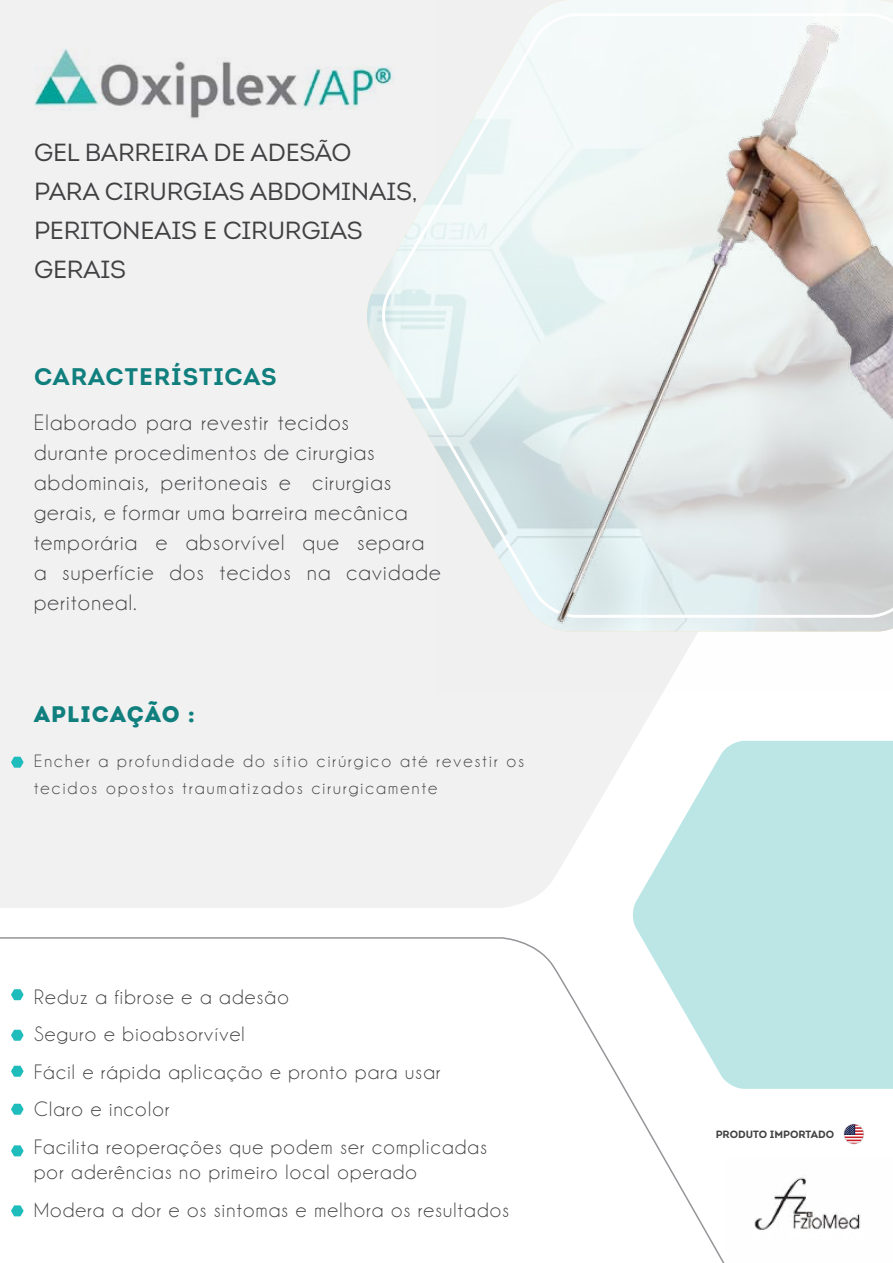
<style>
.page{position:relative;width:893px;height:1263px;background:#fff}
.page>*{position:absolute;margin:0;border:0;box-sizing:border-box;transform-origin:0 0}
.t1{font:24.75px/39px "Intro Book Alt";letter-spacing:-.01em;color:#414042}
.t2{font:24px "Intro Bold Alt";letter-spacing:.04em;color:#107f7d}
.t3{font:22.5px/30px "Champagne&Limousines";letter-spacing:.06em;color:#414042}
.t4{font:22.5px "Intro Black Caps";letter-spacing:.05em;color:#107f7d}
.t5{font:21px/37.5px "Champagne&Limousines";letter-spacing:.06em;color:#414042}
.t6{font:18px/27px "Champagne&Limousines";letter-spacing:.12em;color:#414042}
.t7{font:10.5px "Intro Bold Alt";color:#414042}
</style>
<div class="page">
<img style="left:754px;top:1177px;width:107px;height:53px">
<div style="left:0;top:0;width:893px;height:908px;background:#f1f1f2"></div>
<svg style="left:0;top:937px;width:725px;height:326px"></svg>
<div style="left:365px;top:0;width:71px;height:631px;background:#f1f1f2"></div>
<svg style="left:632px;top:741px;width:261px;height:348px;fill:#bce6e6"></svg>
<svg style="left:378px;top:12px;width:58px;height:607px"></svg>
<svg style="left:11px;top:989px;width:13px;height:11px"></svg>
<svg style="left:11px;top:757px;width:13px;height:11px"></svg>
<svg style="left:11px;top:1030px;width:13px;height:11px"></svg>
<svg style="left:11px;top:1066px;width:13px;height:11px"></svg>
<svg style="left:11px;top:1104px;width:13px;height:11px"></svg>
<svg style="left:11px;top:1145px;width:13px;height:11px"></svg>
<svg style="left:11px;top:1205px;width:13px;height:11px"></svg>
<svg style="left:844px;top:1124px;width:19px;height:20px"></svg>
<img style="left:436px;top:0;width:457px;height:693px">
<img style="left:0;top:33px;width:412px;height:91px">
<p class="t1" style="left:34px;top:133px;width:385px">GEL BARREIRA DE ADESÃO<br>PARA CIRURGIAS ABDOMINAIS,<br>PERITONEAIS E CIRURGIAS<br>GERAIS</p>
<p class="t2" style="left:34px;top:361px;width:244px">CARACTERÍSTICAS</p>
<p class="t3" style="left:34px;top:407px;width:408px">Elaborado para revestir tecidos<br>durante procedimentos de cirurgias abdominais, peritoneais e cirurgias gerais, e formar uma barreira mecânica temporária e absorvível que separa a superfície dos tecidos na cavidade peritoneal.</p>
<p class="t4" style="left:34px;top:699px;width:162px">APLICAÇÃO :</p>
<p class="t6" style="left:34px;top:747px;width:491px">Encher a profundidade do sítio cirúrgico até revestir os tecidos opostos traumatizados cirurgicamente</p>
<p class="t5" style="left:34px;top:978px;width:454px">Reduz a fibrose e a adesão<br>Seguro e bioabsorvível<br>Fácil e rápida aplicação e pronto para usar<br>Claro e incolor<br>Facilita reoperações que podem ser complicadas</p>
<p class="t5" style="left:34px;top:1153px;width:477px">por aderências no primeiro local operado<br>Modera a dor e os sintomas e melhora os resultados</p>
<p class="t7" style="left:716px;top:1127px;width:120px">PRODUTO IMPORTADO</p>
</div>
